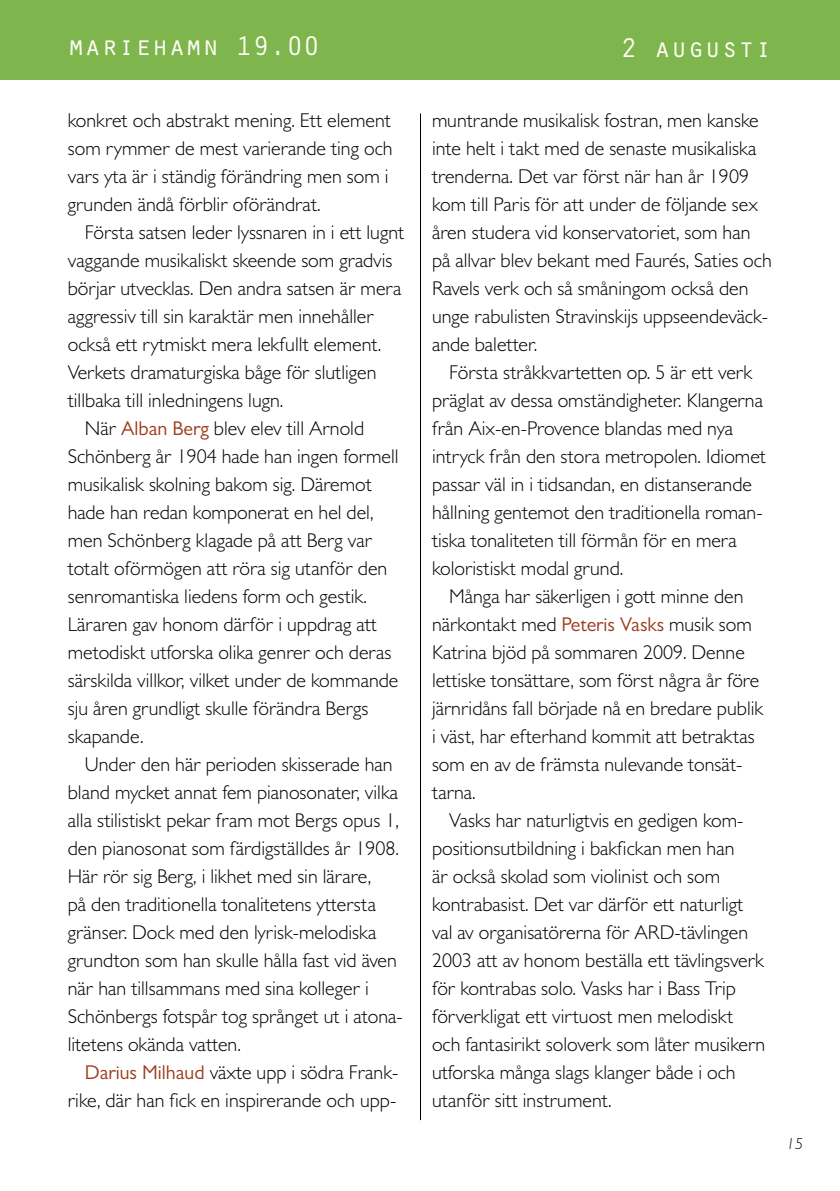
<style>
.page{position:relative;width:840px;height:1191px;background:#fff}
.page>*{position:absolute;margin:0;border:0;box-sizing:border-box;transform-origin:0 0}
.t1{font:28px "Orator Std";color:#fffef6}
.t2{font:300 20px/28px "Gill Sans MT Pro";color:#000}
.t3{font:italic 300 16px "Gill Sans MT Pro";color:#000}
.s1{font-weight:400;color:#9c3b1b}
</style>
<div class="page">
<div style="left:0;top:0;width:839px;height:79px;background:#7eb54c"></div>
<hr style="left:420px;top:113px;width:1px;height:1007px;background:#000">
<h1 class="t1" style="left:68px;top:26px;width:253px">mariehamn 19.00</h1>
<h1 class="t1" style="left:620px;top:27px;width:153px">2 augusti</h1>
<p class="t2" style="left:68px;top:106px;width:326px">konkret och abstrakt mening. Ett element som rymmer de mest varierande ting och vars yta är i ständig förändring men som i grunden ändå förblir oförändrat.</p>
<p class="t2" style="left:85px;top:218px;width:321px">Första satsen leder lyssnaren in i ett lugnt</p>
<p class="t2" style="left:68px;top:246px;width:326px">vaggande musikaliskt skeende som gradvis</p>
<p class="t2" style="left:68px;top:274px;width:335px">börjar utvecklas. Den andra satsen är mera</p>
<p class="t2" style="left:68px;top:302px;width:307px">aggressiv till sin karaktär men innehåller</p>
<p class="t2" style="left:68px;top:330px;width:315px">också ett rytmiskt mera lekfullt element.</p>
<p class="t2" style="left:68px;top:358px;width:310px">Verkets dramaturgiska båge för slutligen</p>
<p class="t2" style="left:68px;top:386px;width:217px">tillbaka till inledningens lugn.</p>
<p class="t2" style="left:85px;top:414px;width:280px">När <span class="s1">Alban Berg</span> blev elev till Arnold</p>
<p class="t2" style="left:68px;top:442px;width:332px">Schönberg år 1904 hade han ingen formell</p>
<p class="t2" style="left:68px;top:470px;width:306px">musikalisk skolning bakom sig. Däremot</p>
<p class="t2" style="left:68px;top:498px;width:307px">hade han redan komponerat en hel del,</p>
<p class="t2" style="left:68px;top:526px;width:306px">men Schönberg klagade på att Berg var</p>
<p class="t2" style="left:68px;top:554px;width:321px">totalt oförmögen att röra sig utanför den</p>
<p class="t2" style="left:68px;top:582px;width:301px">senromantiska liedens form och gestik.</p>
<p class="t2" style="left:68px;top:610px;width:311px">Läraren gav honom därför i uppdrag att</p>
<p class="t2" style="left:68px;top:638px;width:325px">metodiskt utforska olika genrer och deras</p>
<p class="t2" style="left:68px;top:666px;width:332px">särskilda villkor, vilket under de kommande</p>
<p class="t2" style="left:68px;top:694px;width:302px">sju åren grundligt skulle förändra Bergs</p>
<p class="t2" style="left:68px;top:722px;width:77px">skapande.</p>
<p class="t2" style="left:85px;top:750px;width:309px">Under den här perioden skisserade han</p>
<p class="t2" style="left:68px;top:778px;width:331px">bland mycket annat fem pianosonater, vilka</p>
<p class="t2" style="left:68px;top:806px;width:332px">alla stilistiskt pekar fram mot Bergs opus 1,</p>
<p class="t2" style="left:68px;top:834px;width:333px">den pianosonat som färdigställdes år 1908.</p>
<p class="t2" style="left:68px;top:862px;width:305px">Här rör sig Berg, i likhet med sin lärare,</p>
<p class="t2" style="left:68px;top:890px;width:309px">på den traditionella tonalitetens yttersta</p>
<p class="t2" style="left:68px;top:918px;width:310px">gränser. Dock med den lyrisk-melodiska</p>
<p class="t2" style="left:68px;top:946px;width:330px">grundton som han skulle hålla fast vid även</p>
<p class="t2" style="left:68px;top:974px;width:302px">när han tillsammans med sina kolleger i</p>
<p class="t2" style="left:68px;top:1002px;width:336px">Schönbergs fotspår tog språnget ut i atona-</p>
<p class="t2" style="left:68px;top:1030px;width:174px">litetens okända vatten.</p>
<p class="t2" style="left:85px;top:1058px;width:315px"><span class="s1">Darius Milhaud</span> växte upp i södra Frank-</p>
<p class="t2" style="left:68px;top:1086px;width:330px">rike, där han fick en inspirerande och upp-</p>
<p class="t2" style="left:432px;top:106px;width:341px">muntrande musikalisk fostran, men kanske inte helt i takt med de senaste musikaliska trenderna. Det var först när han år 1909 kom till Paris för att under de följande sex åren studera vid konservatoriet, som han på allvar blev bekant med Faurés, Saties och Ravels verk och så småningom också den unge rabulisten Stravinskijs uppseendeväck&shy;ande baletter.</p>
<p class="t2" style="left:432px;top:358px;width:336px;text-indent:17px">Första stråkkvartetten op. 5 är ett verk präglat av dessa omständigheter. Klangerna från Aix-en-Provence blandas med nya intryck från den stora metropolen. I diomet passar väl in i tidsandan, en distanserande hållning gentemot den traditionella roman&shy;tiska tonaliteten till förmån för en mera koloristiskt modal grund.</p>
<p class="t2" style="left:432px;top:582px;width:332px;text-indent:17px">Många har säkerligen i gott minne den närkontakt med <span class="s1">Peteris Vasks</span> musik som Katrina bjöd på sommaren 2009. Denne lettiske tonsättare, som först några år före järnridåns fall började nå en bredare publik i väst, har efterhand kommit att betraktas som en av de främsta nulevande tonsät&shy;tarna.</p>
<p class="t2" style="left:432px;top:806px;width:313px;text-indent:17px">Vasks har naturligtvis en gedigen kom&shy;positionsutbildning i bakfickan men han är också skolad som violinist och som kontrabasist. Det var därför ett naturligt val av organisatörerna för ARD</p>
<p class="t2" style="left:432px;top:918px;width:334px;text-indent:242px">-tävlingen 2003 att av honom beställa ett tävlingsverk för kontrabas solo. Vasks har i Bass Trip förverkligat ett virtuost men melodiskt och fantasirikt soloverk som låter musikern utforska många slags klanger både i och utanför sitt instrument.</p>
<p class="t3" style="left:786px;top:1134px;width:18px">15</p>
</div>
